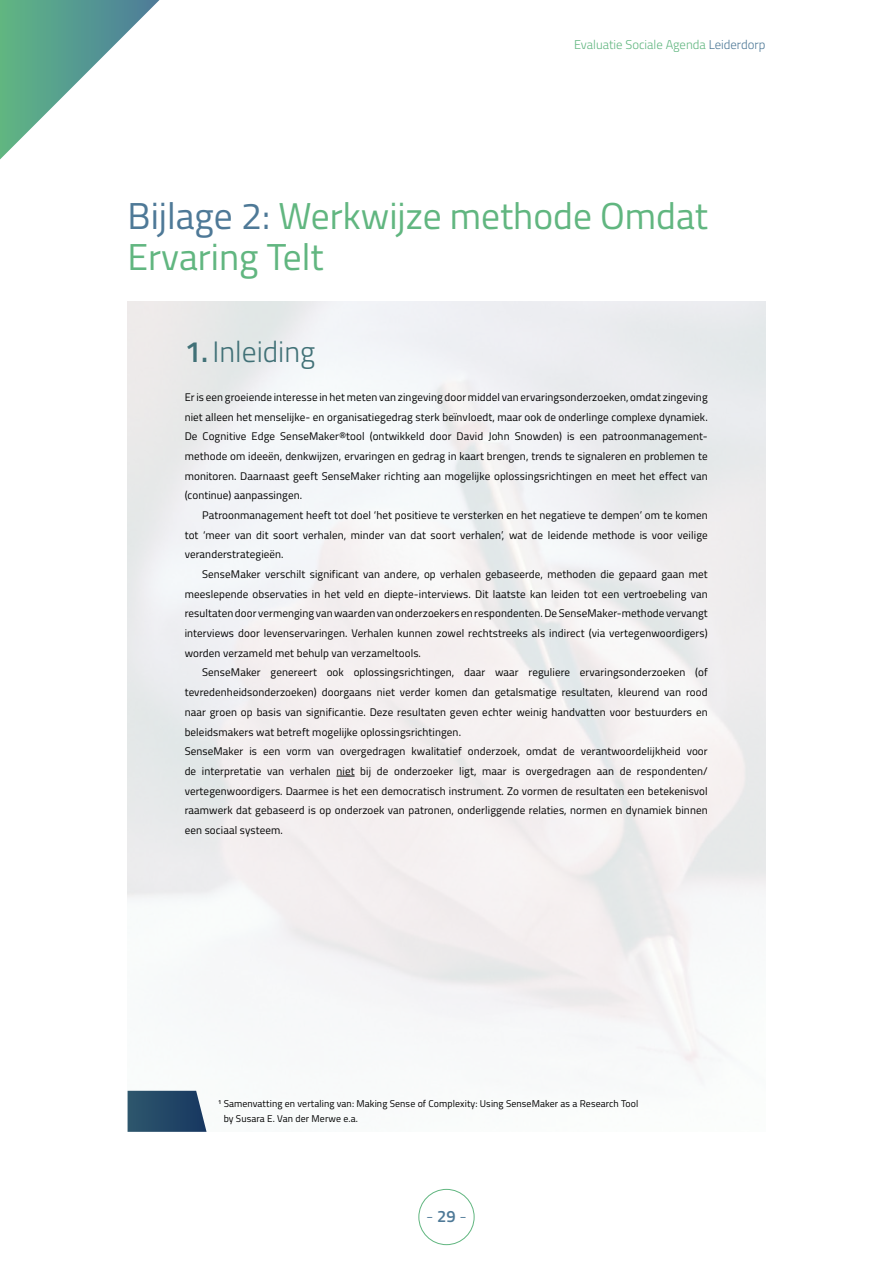
<style>
.page{position:relative;width:893px;height:1263px;background:#fff}
.page>*{position:absolute;margin:0;border:0;box-sizing:border-box;transform-origin:0 0}
.t1{font:37.5px/40.5px "Titillium";color:#61b680}
.t2{font:300 29.55px "Titillium";color:#417177}
.t3{font:300 16.5px "Titillium";color:#4e7997}
.t4{font:300 12.75px "Titillium";color:#61b680}
.t5{font:11.1px/19.6px "Titillium";letter-spacing:.01em;color:#000;text-align:justify}
.t6{font:9.9px/14.7px "Titillium";letter-spacing:.01em;color:#000}
.s1{color:#4e7997}
.s2{font-weight:600}
</style>
<div class="page">
<div style="left:419px;top:1189px;width:55px;height:56px;border:1px solid #61b680;border-radius:50%"></div>
<svg style="left:336px;top:776px;width:19px;height:1px"></svg>
<svg style="left:128px;top:1091px;width:79px;height:41px;background:#325571"></svg>
<svg style="left:0;top:0;width:159px;height:159px"></svg>
<p class="t4" style="left:574px;top:35px;width:193px">Evaluatie Sociale Agenda <span class="s1">Leiderdorp</span></p>
<h1 class="t1" style="left:128px;top:194px;width:582px"><span class="s1">Bijlage 2:</span> Werkwijze methode Omdat<br>Ervaring Telt</h1>
<h2 class="t2" style="left:185px;top:330px;width:132px"><span class="s2">1.</span> Inleiding</h2>
<p class="t5" style="left:185px;top:387px;width:525px">Er is een groeiende interesse in het meten van zingeving door middel van ervaringsonderzoeken, omdat zingeving niet alleen het menselijke- en organisatiegedrag sterk beïnvloedt, maar ook de onderlinge complexe dynamiek.<br>De Cognitive Edge SenseMaker®tool (ontwikkeld door David John Snowden) is een patroonmanagement&shy;methode om ideeën, denkwijzen, ervaringen en gedrag in kaart brengen, trends te signaleren en problemen te monitoren. Daarnaast geeft SenseMaker richting aan mogelijke oplossingsrichtingen en meet het effect van (continue) aanpassingen.</p>
<p class="t5" style="left:185px;top:505px;width:525px;text-indent:17px">Patroonmanagement heeft tot doel ‘het positieve te versterken en het negatieve te dempen’ om te komen tot ‘meer van dit soort verhalen, minder van dat soort verhalen’, wat de leidende methode is voor veilige veranderstrategieën.</p>
<p class="t5" style="left:185px;top:564px;width:525px;text-indent:17px">SenseMaker verschilt significant van andere, op verhalen gebaseerde, methoden die gepaard gaan met meeslepende observaties in het veld en diepte-interviews. Dit laatste kan leiden tot een vertroebeling van resultaten door vermenging van waarden van onderzoekers en respondenten. De SenseMaker-methode vervangt interviews door levenservaringen. Verhalen kunnen zowel rechtstreeks als indirect (via vertegenwoordigers) worden verzameld met behulp van verzameltools.</p>
<p class="t5" style="left:185px;top:662px;width:525px;text-align:left;text-indent:17px">SenseMaker genereert ook oplossingsrichtingen, daar waar reguliere ervaringsonderzoeken (of tevredenheidsonderzoeken) doorgaans niet verder komen dan getalsmatige resultaten, kleurend van rood naar groen op basis van significantie. Deze resultaten geven echter weinig handvatten voor bestuurders en beleidsmakers wat betreft mogelijke oplossingsrichtingen.<br>SenseMaker is een vorm van overgedragen kwalitatief onderzoek, omdat de verantwoordelijkheid voor de interpretatie van verhalen niet bij de onderzoeker ligt, maar is overgedragen aan de respondenten/ vertegenwoordigers. Daarmee is het een democratisch instrument. Zo vormen de resultaten een betekenisvol raamwerk dat gebaseerd is op onderzoek van patronen, onderliggende relaties, normen en dynamiek binnen een sociaal systeem.</p>
<p class="t6" style="left:224px;top:1096px;width:416px;text-indent:-6px"><sup>1</sup> Samenvatting en vertaling van: Making Sense of Complexity: Using SenseMaker as a Research Tool by Susara E. Van der Merwe e.a.</p>
<h3 class="t3" style="left:426px;top:1204px;width:42px">- <span class="s2">29</span> -</h3>
</div>
